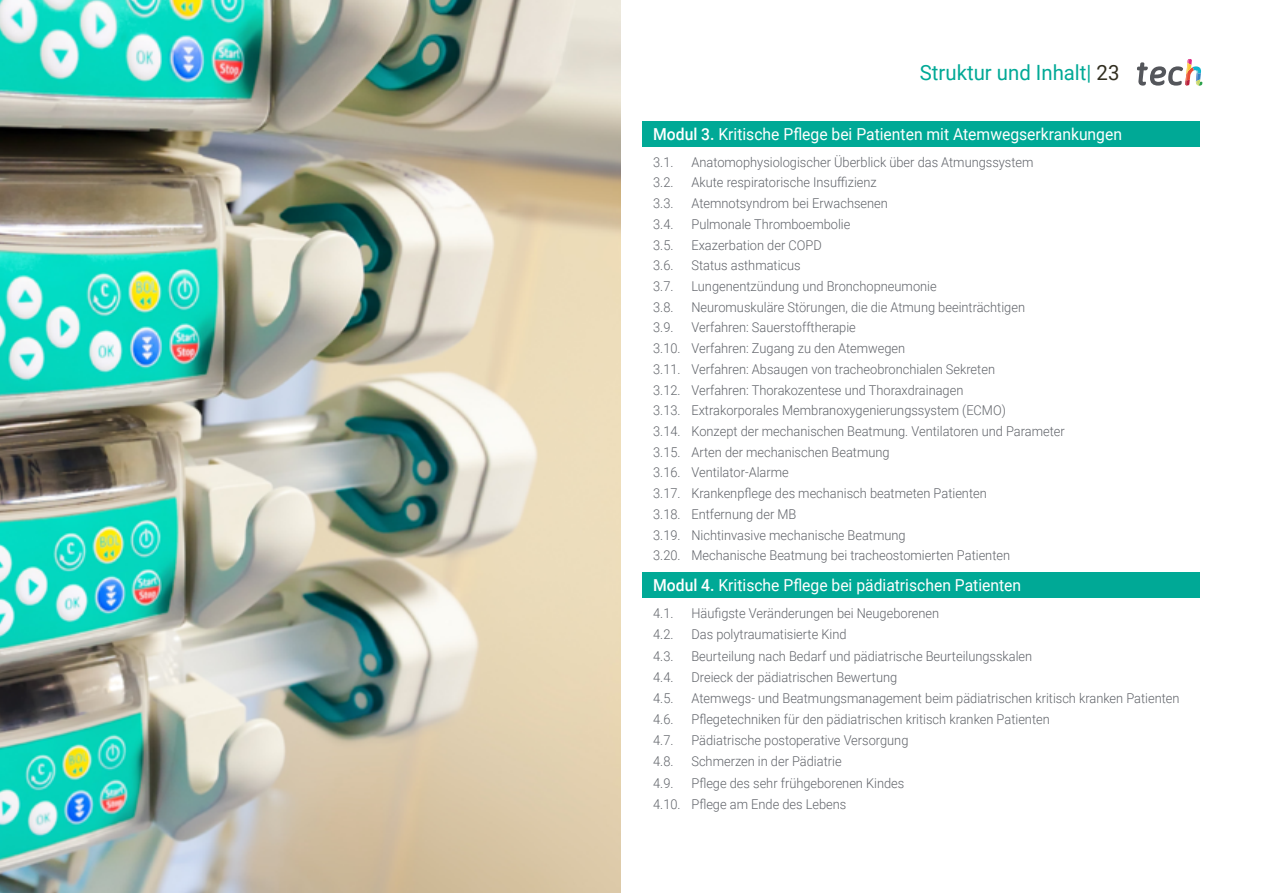
<style>
.page{position:relative;width:1263px;height:893px;background:#fff}
.page>*{position:absolute;margin:0;border:0;box-sizing:border-box;transform-origin:0 0}
.t1{font:21px "Roboto";color:#00a996}
.t2{font:16.5px "Roboto";color:#fff;scale:.95 1}
.t3{font:300 13.5px/20.7px "Roboto";color:#61646a;scale:.95 1}
.s1{color:#312e20}
.s2{font-weight:500}
</style>
<div class="page">
<img style="left:0;top:0;width:621px;height:893px">
<div style="left:642px;top:121px;width:557px;height:25px;background:#00a996"></div>
<div style="left:642px;top:572px;width:557px;height:25px;background:#00a996"></div>
<svg style="left:1137px;top:59px;width:65px;height:27px"></svg>
<h1 class="t1" style="left:920px;top:57px;width:201px">Struktur und Inhalt| <span class="s1">23</span></h1>
<p class="t2" style="left:653px;top:123px;width:495px"><span class="s2">Modul 3.</span> Kritische Pflege bei Patienten mit Atemwegserkrankungen</p>
<p class="t3" style="left:653px;top:151px;width:23px">3.1.</p>
<p class="t3" style="left:691px;top:151px;width:362px">Anatomophysiologischer Überblick über das Atmungssystem</p>
<p class="t3" style="left:653px;top:172px;width:23px">3.2.</p>
<p class="t3" style="left:691px;top:172px;width:197px">Akute respiratorische Insuffizienz</p>
<p class="t3" style="left:653px;top:192px;width:23px">3.3.</p>
<p class="t3" style="left:691px;top:192px;width:208px">Atemnotsyndrom bei Erwachsenen</p>
<p class="t3" style="left:653px;top:213px;width:23px">3.4.</p>
<p class="t3" style="left:691px;top:213px;width:169px">Pulmonale Thromboembolie</p>
<p class="t3" style="left:653px;top:234px;width:23px">3.5.</p>
<p class="t3" style="left:691px;top:234px;width:139px">Exazerbation der COPD</p>
<p class="t3" style="left:653px;top:255px;width:23px">3.6.</p>
<p class="t3" style="left:691px;top:255px;width:116px">Status asthmaticus</p>
<p class="t3" style="left:653px;top:275px;width:23px">3.7.</p>
<p class="t3" style="left:691px;top:275px;width:260px">Lungenentzündung und Bronchopneumonie</p>
<p class="t3" style="left:653px;top:296px;width:23px">3.8.</p>
<p class="t3" style="left:691px;top:296px;width:353px">Neuromuskuläre Störungen, die die Atmung beeinträchtigen</p>
<p class="t3" style="left:653px;top:317px;width:23px">3.9.</p>
<p class="t3" style="left:653px;top:317px;width:435px;text-indent:38px">Verfahren: Sauerstofftherapie<br>3.10. Verfahren: Zugang zu den Atemwegen<br>3.11. Verfahren: Absaugen von tracheobronchialen Sekreten<br>3.12. Verfahren: Thorakozentese und Thoraxdrainagen<br>3.13. Extrakorporales Membranoxygenierungssystem (ECMO)<br>3.14. Konzept der mechanischen Beatmung. Ventilatoren und Parameter 3.15. Arten der mechanischen Beatmung<br>3.16. Ventilator-Alarme<br>3.17. Krankenpflege des mechanisch beatmeten Patienten<br>3.18. Entfernung der MB<br>3.19. Nichtinvasive mechanische Beatmung<br>3.20. Mechanische Beatmung bei tracheostomierten Patienten</p>
<p class="t2" style="left:653px;top:574px;width:389px"><span class="s2">Modul 4.</span> Kritische Pflege bei pädiatrischen Patienten</p>
<p class="t3" style="left:653px;top:602px;width:23px">4.1.</p>
<p class="t3" style="left:691px;top:602px;width:262px">Häufigste Veränderungen bei Neugeborenen</p>
<p class="t3" style="left:653px;top:624px;width:23px">4.2.</p>
<p class="t3" style="left:691px;top:624px;width:165px">Das polytraumatisierte Kind</p>
<p class="t3" style="left:653px;top:645px;width:23px">4.3.</p>
<p class="t3" style="left:691px;top:645px;width:360px">Beurteilung nach Bedarf und pädiatrische Beurteilungsskalen</p>
<p class="t3" style="left:653px;top:666px;width:23px">4.4.</p>
<p class="t3" style="left:691px;top:666px;width:218px">Dreieck der pädiatrischen Bewertung</p>
<p class="t3" style="left:653px;top:687px;width:23px">4.5.</p>
<p class="t3" style="left:691px;top:687px;width:515px">Atemwegs- und Beatmungsmanagement beim pädiatrischen kritisch kranken Patienten</p>
<p class="t3" style="left:653px;top:708px;width:23px">4.6.</p>
<p class="t3" style="left:691px;top:708px;width:379px">Pflegetechniken für den pädiatrischen kritisch kranken Patienten</p>
<p class="t3" style="left:653px;top:730px;width:23px">4.7.</p>
<p class="t3" style="left:691px;top:730px;width:230px">Pädiatrische postoperative Versorgung</p>
<p class="t3" style="left:653px;top:751px;width:23px">4.8.</p>
<p class="t3" style="left:691px;top:751px;width:160px">Schmerzen in der Pädiatrie</p>
<p class="t3" style="left:653px;top:772px;width:23px">4.9.</p>
<p class="t3" style="left:653px;top:772px;width:266px;line-height:21.1px;text-indent:38px">Pflege des sehr frühgeborenen Kindes<br>4.10. Pflege am Ende des Lebens</p>
</div>
